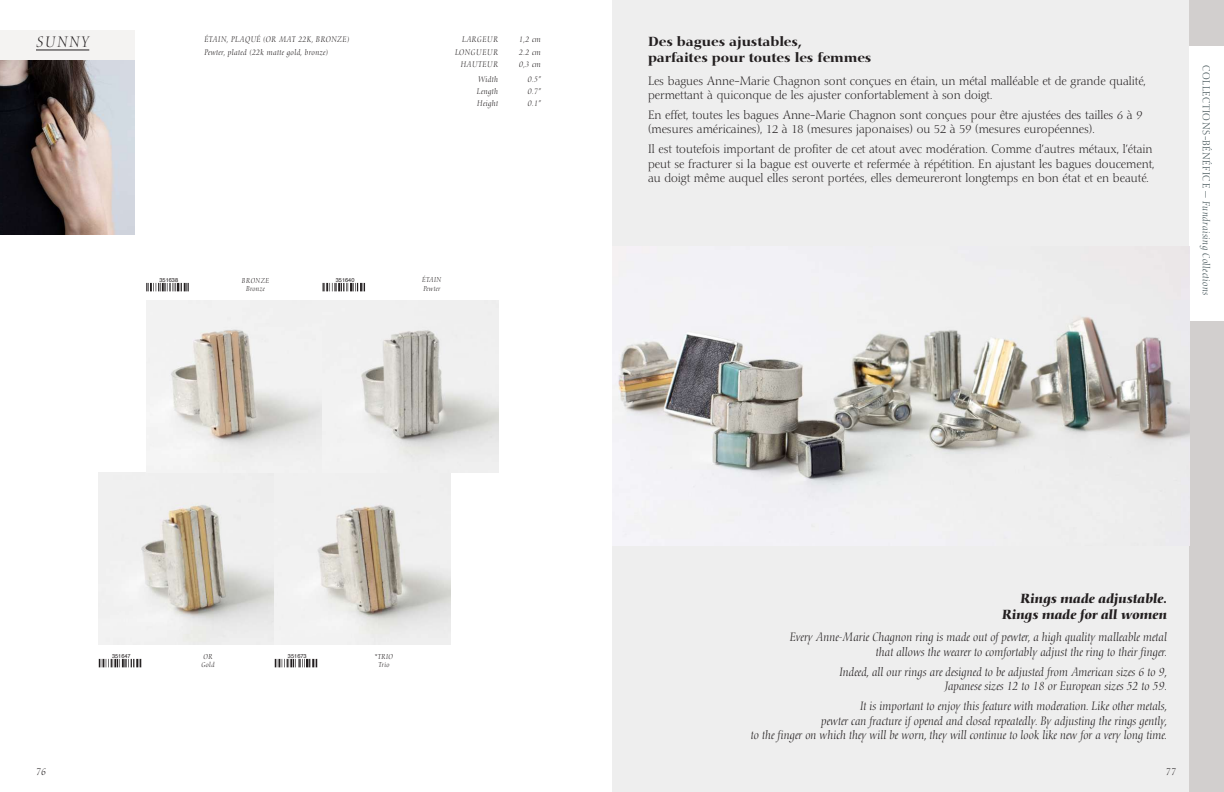
<style>
.page{position:relative;width:1224px;height:792px;background:#fff}
.page>*{position:absolute;margin:0;border:0;box-sizing:border-box;transform-origin:0 0}
.t1{font:italic 300 15px "Nofret";letter-spacing:.12em;color:#231f20}
.t2{font:500 13px/15.6px "Nofret";color:#231f20}
.t3{font:italic 500 13px/15.6px "Nofret";color:#231f20;text-align:right}
.t4{font:300 12px/14.4px "Nofret";color:#231f20}
.t5{font:italic 300 12px/14.4px "Nofret";color:#231f20;text-align:right}
.t6{font:italic 300 10px "Nofret";letter-spacing:.04em;color:#3c4d51}
.t7{font:italic 300 10px "Nofret";color:#231f20}
.t8{font:italic 300 8px/12.4px "Nofret";letter-spacing:.04em;color:#231f20;text-align:justify}
.t9{font:italic 300 8px/12.4px "Nofret";letter-spacing:.06em;color:#231f20;text-align:right}
.t10{font:italic 300 7px/8.4px "Nofret";letter-spacing:.04em;color:#231f20}
.t11{font:5.6px "Helvetica";color:#231f20}
.s1{font-style:normal}
</style>
<div class="page">
<div style="left:612px;top:0;width:612px;height:792px;background:#eee"></div>
<div style="left:1189px;top:0;width:35px;height:792px;background:#d2cfce"></div>
<div style="left:1189px;top:46px;width:35px;height:275px;background:#fff"></div>
<img style="left:612px;top:317px;width:577px;height:229px">
<div style="left:0;top:30px;width:135px;height:31px;background:#f4f3f2"></div>
<img style="left:0;top:61px;width:135px;height:173px">
<img style="left:99px;top:473px;width:352px;height:172px">
<img style="left:146px;top:300px;width:352px;height:173px">
<hr style="left:36px;top:50px;width:53px;height:1px;background:#231f20">
<svg style="left:275px;top:659px;width:42px;height:8px"></svg>
<svg style="left:146px;top:283px;width:43px;height:8px"></svg>
<svg style="left:323px;top:283px;width:42px;height:8px"></svg>
<svg style="left:99px;top:659px;width:42px;height:8px"></svg>
<p class="t1" style="left:36px;top:33px;width:55px">SUNNY</p>
<p class="t8" style="left:204px;top:33px;width:146px">ÉTAIN, PLAQUÉ (OR MAT 22K, BRONZE)<br>Pewter, plated (22k matte gold, bronze)</p>
<p class="t9" style="left:455px;top:33px;width:45px">LARGEUR<br>LONGUEUR<br>HAUTEUR</p>
<p class="t8" style="left:477px;top:73px;width:23px">Width Length Height</p>
<p class="t8" style="left:519px;top:33px;width:23px">1,2 cm 2.2 cm 0,3 cm</p>
<p class="t8" style="left:528px;top:73px;width:14px">0.5” 0.7” 0.1”</p>
<p class="t11" style="left:159px;top:277px;width:20px">351638</p>
<p class="t11" style="left:336px;top:277px;width:20px">351640</p>
<p class="t10" style="left:242px;top:277px;width:29px;text-align:center">BRONZE<br>Bronze</p>
<p class="t10" style="left:422px;top:276px;width:21px">ÉTAIN<br>Pewter</p>
<p class="t2" style="left:648px;top:34px;width:225px">Des bagues ajustables,<br>parfaites pour toutes les femmes</p>
<p class="t4" style="left:648px;top:73px;width:499px">Les bagues Anne-Marie Chagnon sont conçues en étain, un métal malléable et de grande qualité, permettant à quiconque de les ajuster confortablement à son doigt.</p>
<p class="t4" style="left:648px;top:108px;width:496px">En effet, toutes les bagues Anne-Marie Chagnon sont conçues pour être ajustées des tailles 6 à 9 (mesures américaines), 12 à 18 (mesures japonaises) ou 52 à 59 (mesures européennes).</p>
<p class="t4" style="left:648px;top:142px;width:508px">Il est toutefois important de profiter de cet atout avec modération. Comme d’autres métaux, l’étain peut se fracturer si la bague est ouverte et refermée à répétition. En ajustant les bagues doucement, au doigt même auquel elles seront portées, elles demeureront longtemps en bon état et en beauté.</p>
<p class="t6" style="left:1212px;top:65px;width:232px;rotate:90deg"><span class="s1">COLLECTIONS-BÉNÉFICE</span> − Fundraising Collections</p>
<p class="t7" style="left:36px;top:766px;width:12px">76</p>
<p class="t11" style="left:112px;top:653px;width:20px">351647</p>
<p class="t11" style="left:288px;top:653px;width:20px">351673</p>
<p class="t10" style="left:201px;top:653px;width:15px">OR<br>Gold</p>
<p class="t10" style="left:375px;top:653px;width:20px;text-align:center">*TRIO<br>Trio</p>
<p class="t3" style="left:1002px;top:591px;width:166px">Rings made adjustable.<br>Rings made for all women</p>
<p class="t5" style="left:790px;top:630px;width:379px">Every Anne-Marie Chagnon ring is made out of pewter, a high quality malleable metal that allows the wearer to comfortably adjust the ring to their finger.</p>
<p class="t5" style="left:839px;top:665px;width:329px">Indeed, all our rings are designed to be adjusted from American sizes 6 to 9,<br>Japanese sizes 12 to 18 or European sizes 52 to 59.</p>
<p class="t5" style="left:751px;top:699px;width:418px">It is important to enjoy this feature with moderation. Like other metals,<br>pewter can fracture if opened and closed repeatedly. By adjusting the rings gently,<br>to the finger on which they will be worn, they will continue to look like new for a very long time.</p>
<p class="t7" style="left:1166px;top:766px;width:12px">77</p>
</div>
